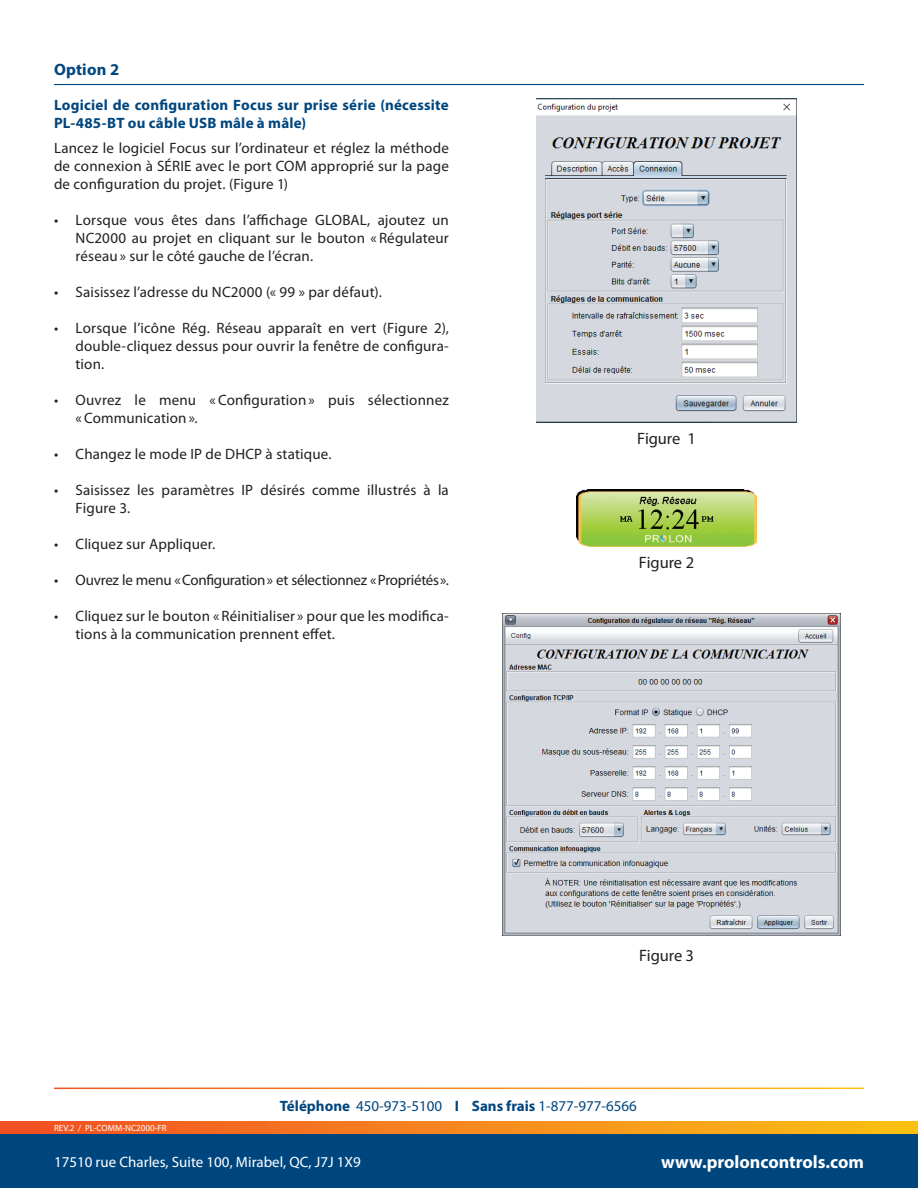
<style>
.page{position:relative;width:918px;height:1188px;background:#fff}
.page>*{position:absolute;margin:0;border:0;box-sizing:border-box;transform-origin:0 0}
.t1{font:700 18px "Myriad Pro";color:#fff}
.t2{font:16.5px "Myriad Pro";letter-spacing:-.005em;color:#231f20}
.t3{font:700 16.5px "Myriad Pro";letter-spacing:.01em;color:#00467e}
.t4{font:15px/18px "Myriad Pro";letter-spacing:.01em;color:#231f20;text-align:justify}
.t5{font:700 15px/18px "Myriad Pro";letter-spacing:.015em;color:#00467e}
.t6{font:15px "Myriad Pro";letter-spacing:-.02em;color:#231f20}
.t7{font:15px "Myriad Pro";color:#00467e}
.t8{font:15px "Myriad Pro";color:#fff}
.t9{font:9px "Myriad Pro";color:#fff}
.s1{font-weight:700}
</style>
<div class="page">
<div style="left:0;top:1134px;width:918px;height:54px;background:#00467e"></div>
<svg style="left:0;top:1121px;width:918px;height:13px;background:#f5871d"></svg>
<hr style="left:54px;top:84px;width:810px;height:1px;background:#00467e">
<img style="left:503px;top:614px;width:338px;height:321px">
<img style="left:576px;top:489px;width:181px;height:57px">
<img style="left:537px;top:99px;width:260px;height:323px">
<p class="t3" style="left:54px;top:59px;width:67px">Option 2</p>
<p class="t5" style="left:54px;top:95px;width:396px">Logiciel de configuration Focus sur prise série (nécessite<br>PL-485-BT ou câble USB mâle à mâle)</p>
<p class="t4" style="left:54px;top:139px;width:396px">Lancez le logiciel Focus sur l’ordinateur et réglez la méthode de connexion à SÉRIE avec le port COM approprié sur la page de configuration du projet. (Figure 1)</p>
<p class="t4" style="left:76px;top:211px;width:375px;text-indent:-22px">• Lorsque vous êtes dans l’affichage GLOBAL, ajoutez un NC2000 au projet en cliquant sur le bouton « Régulateur réseau » sur le côté gauche de l’écran.</p>
<p class="t4" style="left:54px;top:283px;width:329px">• Saisissez l’adresse du NC2000 (« 99 » par défaut).</p>
<p class="t4" style="left:76px;top:319px;width:375px;text-indent:-22px">• Lorsque l’icône Rég. Réseau apparaît en vert (Figure 2), double-cliquez dessus pour ouvrir la fenêtre de configura&shy;tion.</p>
<p class="t4" style="left:76px;top:391px;width:375px;text-indent:-22px">• Ouvrez le menu « Configuration » puis sélectionnez « Communication ».</p>
<p class="t4" style="left:54px;top:445px;width:279px">• Changez le mode IP de DHCP à statique.</p>
<p class="t4" style="left:76px;top:481px;width:375px;text-indent:-22px">• Saisissez les paramètres IP désirés comme illustrés à la<br>Figure 3.</p>
<p class="t4" style="left:54px;top:535px;width:163px">• Cliquez sur Appliquer.</p>
<p class="t6" style="left:54px;top:571px;width:396px">• Ouvrez le menu «Configuration» et sélectionnez «Propriétés».</p>
<p class="t4" style="left:76px;top:607px;width:375px;text-indent:-22px">• Cliquez sur le bouton « Réinitialiser » pour que les modifica&shy;tions à la communication prennent effet.</p>
<p class="t2" style="left:637px;top:428px;width:60px">Figure 1</p>
<p class="t2" style="left:639px;top:552px;width:57px">Figure 2</p>
<p class="t2" style="left:639px;top:945px;width:56px">Figure 3</p>
<p class="t9" style="left:54px;top:1122px;width:114px">REV.2 / PL-COMM-NC2000-FR</p>
<p class="t7" style="left:280px;top:1097px;width:359px"><span class="s1">Téléphone</span> 450-973-5100 <span class="s1">I Sans frais</span> 1-877-977-6566</p>
<p class="t8" style="left:54px;top:1152px;width:308px">17510 rue Charles, Suite 100, Mirabel, QC, J7J 1X9</p>
<p class="t1" style="left:661px;top:1150px;width:204px">www.proloncontrols.com</p>
</div>
